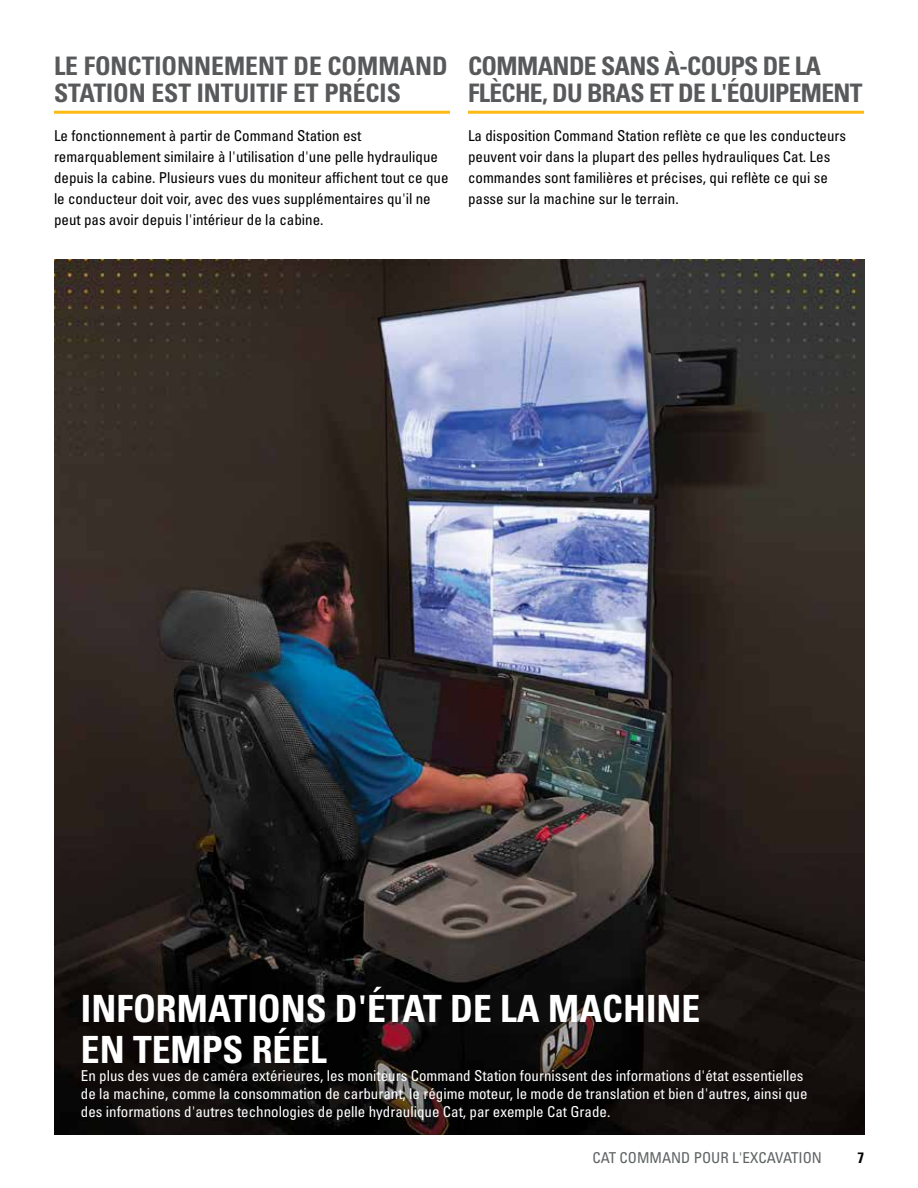
<style>
.page{position:relative;width:918px;height:1188px;background:#fff}
.page>*{position:absolute;margin:0;border:0;box-sizing:border-box;transform-origin:0 0}
.t1{font:37.5px/40.5px "Univers LTCYR 67 Bold Cond";color:#fff}
.t2{font:25.5px/27px "Univers LTCYR 67 Bold Cond";letter-spacing:-.025em;color:#58595b}
.t3{font:25.5px/27px "Univers LTCYR 67 Bold Cond";color:#58595b}
.t4{font:condensed 15px/21px "Univers LTCYR 57";color:#000}
.t5{font:condensed 15px/18px "Univers LTCYR 57";color:#fff}
.t6{font:condensed 15px "Univers LTCYR 57";color:#5e6263}
.t7{font:15px "Univers LTCYR 67 Bold Cond";color:#000}
</style>
<div class="page">
<img style="left:54px;top:260px;width:810px;height:874px">
<hr style="left:54px;top:111px;width:396px;height:3px;background:#fdba12">
<hr style="left:468px;top:111px;width:396px;height:3px;background:#fdba12">
<h2 class="t3" style="left:54px;top:52px;width:395px">LE FONCTIONNEMENT DE COMMAND<br>STATION EST INTUITIF ET PRÉCIS</h2>
<p class="t4" style="left:54px;top:124px;width:396px">Le fonctionnement à partir de Command Station est remarquablement similaire à l'utilisation d'une pelle hydraulique depuis la cabine. Plusieurs vues du moniteur affichent tout ce que le conducteur doit voir, avec des vues supplémentaires qu'il ne peut pas avoir depuis l'intérieur de la cabine.</p>
<h2 class="t2" style="left:468px;top:52px;width:396px">COMMANDE SANS À-COUPS DE LA<br>FLÈCHE, DU BRAS ET DE L'ÉQUIPEMENT</h2>
<p class="t4" style="left:468px;top:124px;width:380px">La disposition Command Station reflète ce que les conducteurs peuvent voir dans la plupart des pelles hydrauliques Cat. Les commandes sont familières et précises, qui reflète ce qui se passe sur la machine sur le terrain.</p>
<h1 class="t1" style="left:81px;top:988px;width:621px">INFORMATIONS D'ÉTAT DE LA MACHINE<br>EN TEMPS RÉEL</h1>
<p class="t5" style="left:81px;top:1066px;width:728px">En plus des vues de caméra extérieures, les moniteurs Command Station fournissent des informations d'état essentielles de la machine, comme la consommation de carburant, le régime moteur, le mode de translation et bien d'autres, ainsi que des informations d'autres technologies de pelle hydraulique Cat, par exemple Cat Grade.</p>
<p class="t6" style="left:592px;top:1148px;width:231px">CAT COMMAND POUR L'EXCAVATION</p>
<p class="t7" style="left:857px;top:1148px;width:8px">7</p>
</div>
